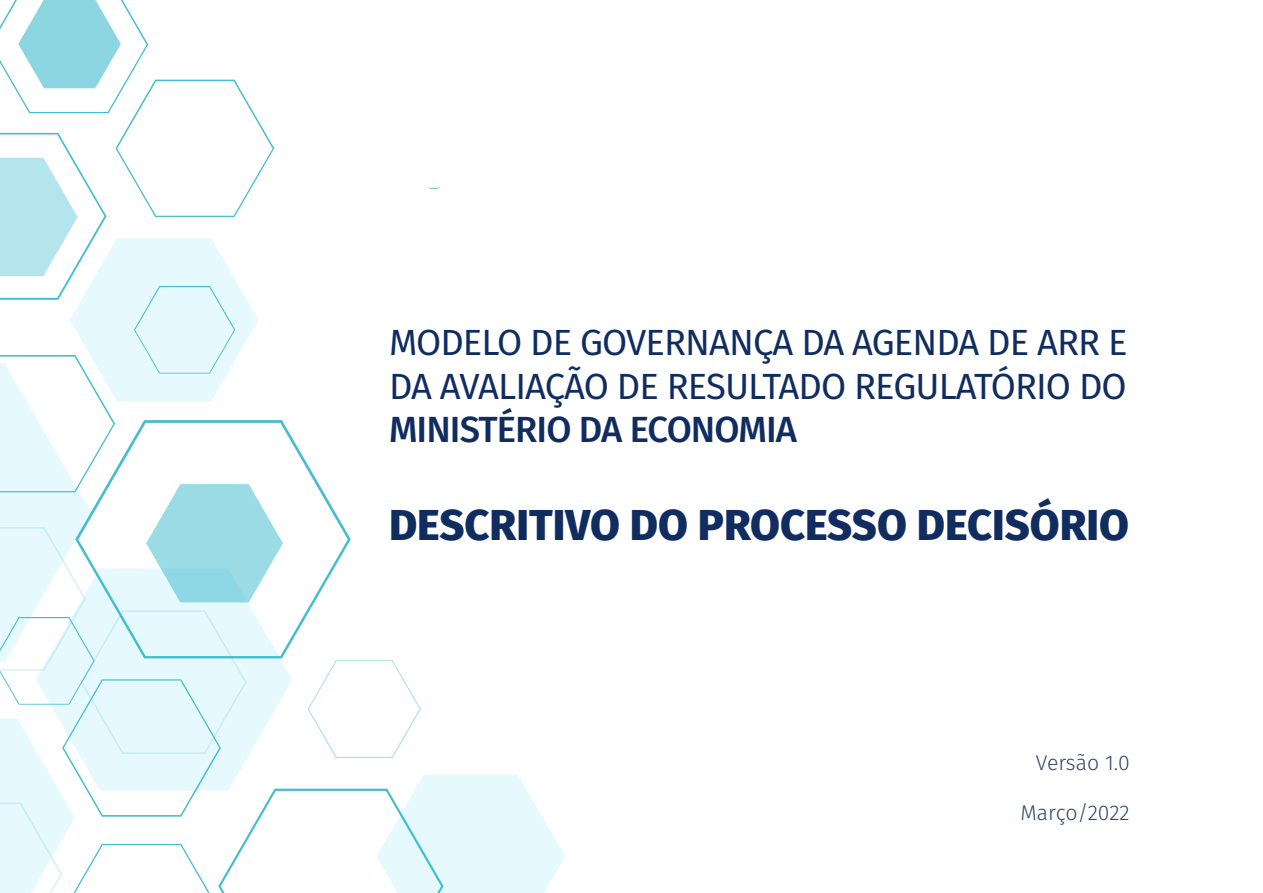
<style>
.page{position:relative;width:1263px;height:893px;background:#fff}
.page>*{position:absolute;margin:0;border:0;box-sizing:border-box;transform-origin:0 0}
.t1{font:800 43.2px "Fira Sans";color:#112d60}
.t2{font:36.45px/43.7px "Fira Sans";letter-spacing:-.025em;color:#112d60}
.t3{font:500 36.45px "Fira Sans";letter-spacing:-.025em;color:#112d60}
.t4{font:300 21.3px "Fira Sans";color:#324668}
</style>
<div class="page">
<svg style="left:0;top:0;width:565px;height:893px"></svg>
<div style="left:366px;top:101px;width:300px;height:87px;background:#fff"></div>
<p class="t2" style="left:389px;top:319px;width:740px">MODELO DE GOVERNANÇA DA AGENDA DE ARR E<br>DA AVALIAÇÃO DE RESULTADO REGULATÓRIO DO</p>
<p class="t3" style="left:389px;top:400px;width:410px">MINISTÉRIO DA ECONOMIA</p>
<p class="t1" style="left:389px;top:487px;width:741px">DESCRITIVO DO PROCESSO DECISÓRIO</p>
<p class="t4" style="left:1036px;top:747px;width:95px">Versão 1.0</p>
<p class="t4" style="left:1020px;top:797px;width:111px">Março/2022</p>
</div>
